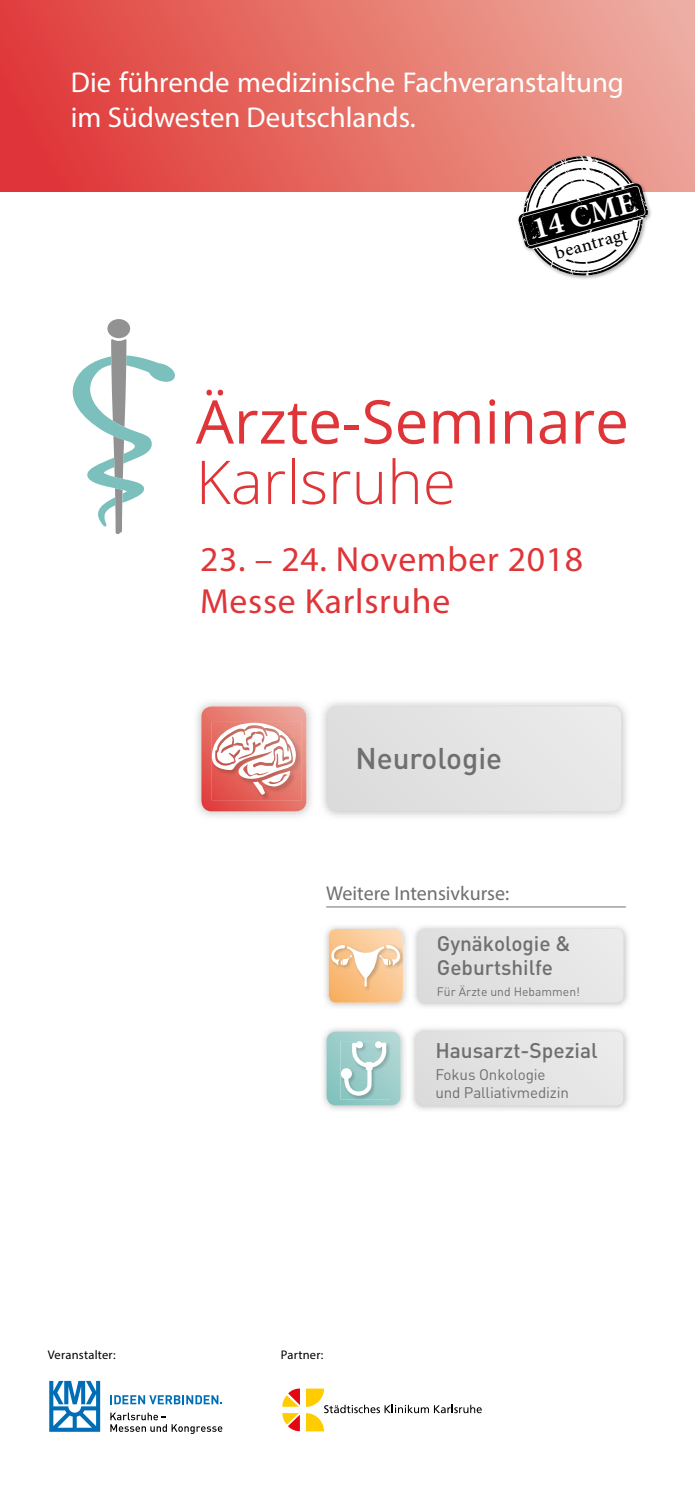
<style>
.page{position:relative;width:695px;height:1489px;background:#fff}
.page>*{position:absolute;margin:0;border:0;box-sizing:border-box;transform-origin:0 0}
.t1{font:35px/42px "Myriad Pro";letter-spacing:.02em;color:#df3539}
.t2{font:700 31px "Minion Pro";color:#fff}
.t3{font:500 29.5px "DIN";color:#706f6f}
.t4{font:28.75px/35px "Myriad Pro";color:#fff}
.t5{font:500 21px "DIN";color:#706f6f}
.t6{font:500 20.75px/24.2px "DIN";color:#706f6f}
.t7{font:20px "Myriad Pro";color:#706f6f}
.t8{font:500 18px "Minion Pro";color:#000}
.t9{font:15.25px/18.2px "DIN";letter-spacing:-.01em;color:#706f6f}
.t10{font:12.5px "Myriad Pro";letter-spacing:.015em;color:#000}
.t11{font:12px "DIN";color:#706f6f}
</style>
<div class="page">
<img style="left:323px;top:1028px;width:82px;height:82px">
<img style="left:412px;top:1028px;width:216px;height:82px">
<div style="left:415px;top:1031px;width:208px;height:74px;background:#e3e3e3"></div>
<svg style="left:326px;top:1031px;width:74px;height:74px;background:#a7d1ce"></svg>
<div style="left:327px;top:706px;width:294px;height:105px;background:#e3e3e3"></div>
<img style="left:196px;top:702px;width:115px;height:115px">
<svg style="left:201px;top:706px;width:105px;height:105px"></svg>
<img style="left:414px;top:926px;width:214px;height:81px">
<div style="left:417px;top:928px;width:206px;height:74px;background:#e3e3e3"></div>
<img style="left:325px;top:926px;width:82px;height:81px">
<img style="left:402px;top:944px;width:2px;height:46px">
<svg style="left:329px;top:928px;width:73px;height:74px;background:#f7cb9c"></svg>
<div style="left:0;top:0;width:694px;height:191px;background:linear-gradient(to right,#df3635,#edac9e)"></div>
<hr style="left:326px;top:906px;width:299px;height:1px;background:#706f6f">
<div style="left:517px;top:154px;width:135px;height:126px;background:#000;opacity:.3"></div>
<svg style="left:518px;top:156px;width:130px;height:119px"></svg>
<svg style="left:196px;top:390px;width:143px;height:54px"></svg>
<hr style="left:344px;top:425px;width:15px;height:4px;background:#df3539">
<svg style="left:364px;top:400px;width:27px;height:44px"></svg>
<svg style="left:398px;top:411px;width:27px;height:33px"></svg>
<svg style="left:433px;top:411px;width:46px;height:32px"></svg>
<svg style="left:489px;top:399px;width:6px;height:44px"></svg>
<svg style="left:505px;top:411px;width:27px;height:32px"></svg>
<svg style="left:539px;top:411px;width:26px;height:33px"></svg>
<svg style="left:575px;top:411px;width:50px;height:33px"></svg>
<svg style="left:202px;top:461px;width:56px;height:43px"></svg>
<svg style="left:268px;top:471px;width:17px;height:33px"></svg>
<hr style="left:291px;top:458px;width:3px;height:46px;background:#df3539">
<svg style="left:302px;top:471px;width:23px;height:33px"></svg>
<svg style="left:333px;top:471px;width:17px;height:33px"></svg>
<svg style="left:356px;top:472px;width:26px;height:32px"></svg>
<svg style="left:392px;top:458px;width:25px;height:46px"></svg>
<svg style="left:426px;top:471px;width:26px;height:33px"></svg>
<svg style="left:73px;top:319px;width:102px;height:215px"></svg>
<svg style="left:110px;top:1395px;width:112px;height:9px"></svg>
<svg style="left:49px;top:1380px;width:51px;height:51px"></svg>
<svg style="left:110px;top:1412px;width:112px;height:21px"></svg>
<svg style="left:282px;top:1413px;width:18px;height:17px"></svg>
<svg style="left:282px;top:1388px;width:18px;height:18px"></svg>
<svg style="left:306px;top:1388px;width:175px;height:43px"></svg>
<p class="t4" style="left:71px;top:65px;width:554px">Die führende medizinische Fachveranstaltung im Südwesten Deutschlands.</p>
<p class="t2" style="left:527px;top:208px;width:107px;rotate:-15deg">14 CME</p>
<p class="t8" style="left:552px;top:241px;width:76px;rotate:-15deg">beantragt</p>
<p class="t1" style="left:200px;top:537px;width:384px">23. – 24. November 2018<br>Messe Karlsruhe</p>
<p class="t3" style="left:355px;top:740px;width:148px">Neurologie</p>
<p class="t7" style="left:326px;top:880px;width:185px">Weitere Intensivkurse:</p>
<p class="t6" style="left:437px;top:930px;width:135px">Gynäkologie &amp;<br>Geburtshilfe</p>
<p class="t11" style="left:437px;top:983px;width:145px">Für Ärzte und Hebammen!</p>
<p class="t10" style="left:48px;top:1346px;width:69px">Veranstalter:</p>
<p class="t10" style="left:281px;top:1346px;width:44px">Partner:</p>
<p class="t5" style="left:435px;top:1036px;width:164px">Hausarzt-Spezial</p>
<p class="t9" style="left:435px;top:1064px;width:135px">Fokus Onkologie und Palliativmedizin</p>
</div>
